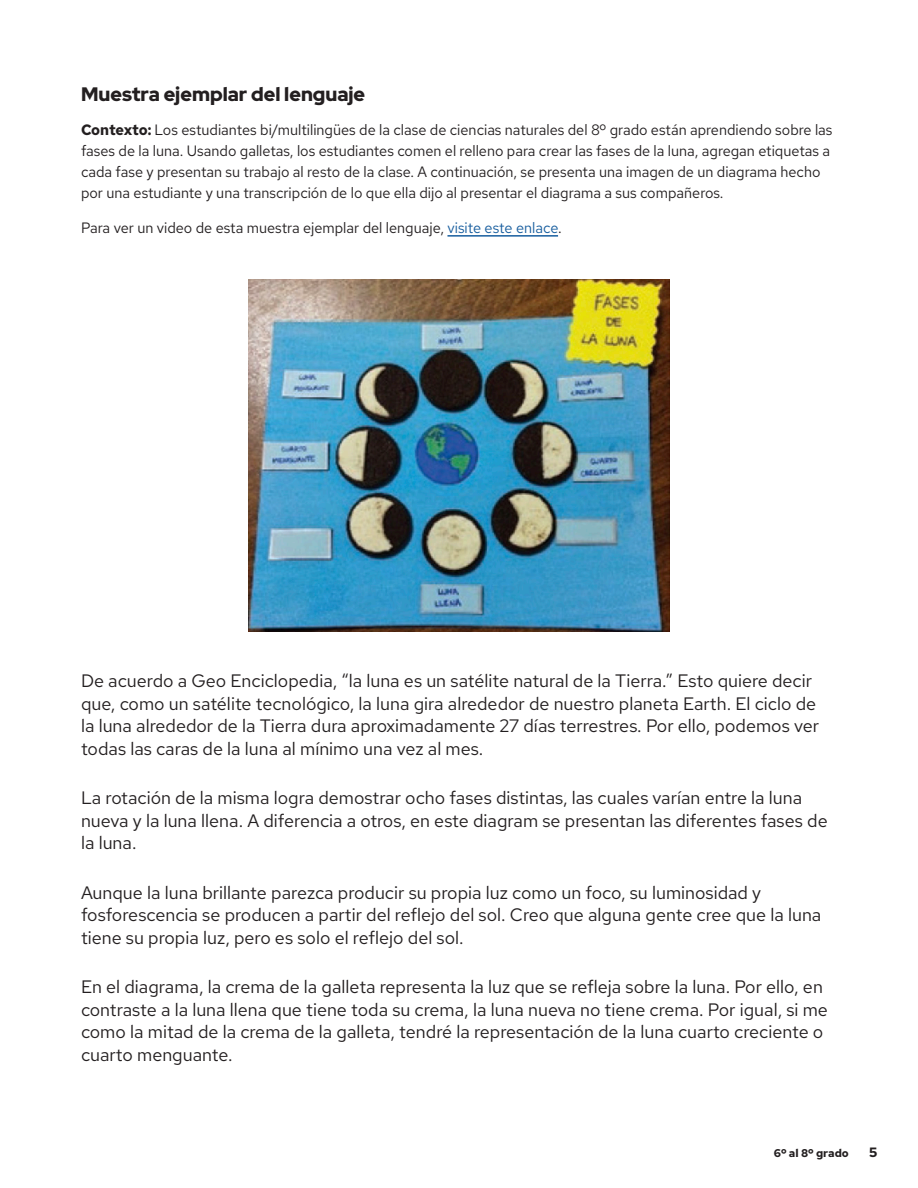
<style>
.page{position:relative;width:918px;height:1188px;background:#fff}
.page>*{position:absolute;margin:0;border:0;box-sizing:border-box;transform-origin:0 0}
.t1{font:900 19.5px "Red Hat Display";color:#231f20}
.Body_text{font:18px/22.5px "Red Hat Text";color:#231f20}
.Body_text-2{font:15px/21px "Red Hat Text";color:#231f20}
.t2{font:700 13.5px "Red Hat Text";color:#231f20}
.t3{font:700 11.25px "Red Hat Text";color:#231f20}
.s1{font-weight:700}
.s2{color:#175d9e}
</style>
<div class="page">
<hr style="left:447px;top:235px;width:111px;height:2px;background:#175d9e">
<img style="left:248px;top:280px;width:422px;height:351px">
<h3 class="t1" style="left:81px;top:81px;width:286px">Muestra ejemplar del lenguaje</h3>
<p class="Body_text-2" style="left:81px;top:119px;width:753px"><span class="s1">Contexto:</span> Los estudiantes bi/multilingües de la clase de ciencias naturales del 8º grado están aprendiendo sobre las fases de la luna. Usando galletas, los estudiantes comen el relleno para crear las fases de la luna, agregan etiquetas a cada fase y presentan su trabajo al resto de la clase. A continuación, se presenta una imagen de un diagrama hecho por una estudiante y una transcripción de lo que ella dijo al presentar el diagrama a sus compañeros.</p>
<p class="Body_text-2" style="left:81px;top:217px;width:482px">Para ver un video de esta muestra ejemplar del lenguaje, <span class="s2">visite este enlace</span>.</p>
<p class="Body_text" style="left:81px;top:669px;width:740px">De acuerdo a Geo Enciclopedia, “la luna es un satélite natural de la Tierra.” Esto quiere decir que, como un satélite tecnológico, la luna gira alrededor de nuestro planeta Earth. El ciclo de la luna alrededor de la Tierra dura aproximadamente 27 días terrestres. Por ello, podemos ver todas las caras de la luna al mínimo una vez al mes.</p>
<p class="Body_text" style="left:81px;top:786px;width:748px">La rotación de la misma logra demostrar ocho fases distintas, las cuales varían entre la luna nueva y la luna llena. A diferencia a otros, en este diagram se presentan las diferentes fases de la luna.</p>
<p class="Body_text" style="left:81px;top:881px;width:742px">Aunque la luna brillante parezca producir su propia luz como un foco, su luminosidad y fosforescencia se producen a partir del reflejo del sol. Creo que alguna gente cree que la luna tiene su propia luz, pero es solo el reflejo del sol.</p>
<p class="Body_text" style="left:81px;top:975px;width:748px">En el diagrama, la crema de la galleta representa la luz que se refleja sobre la luna. Por ello, en contraste a la luna llena que tiene toda su crema, la luna nueva no tiene crema. Por igual, si me como la mitad de la crema de la galleta, tendré la representación de la luna cuarto creciente o cuarto menguante.</p>
<p class="t3" style="left:774px;top:1145px;width:76px">6º al 8º grado</p>
<p class="t2" style="left:869px;top:1143px;width:10px">5</p>
</div>
